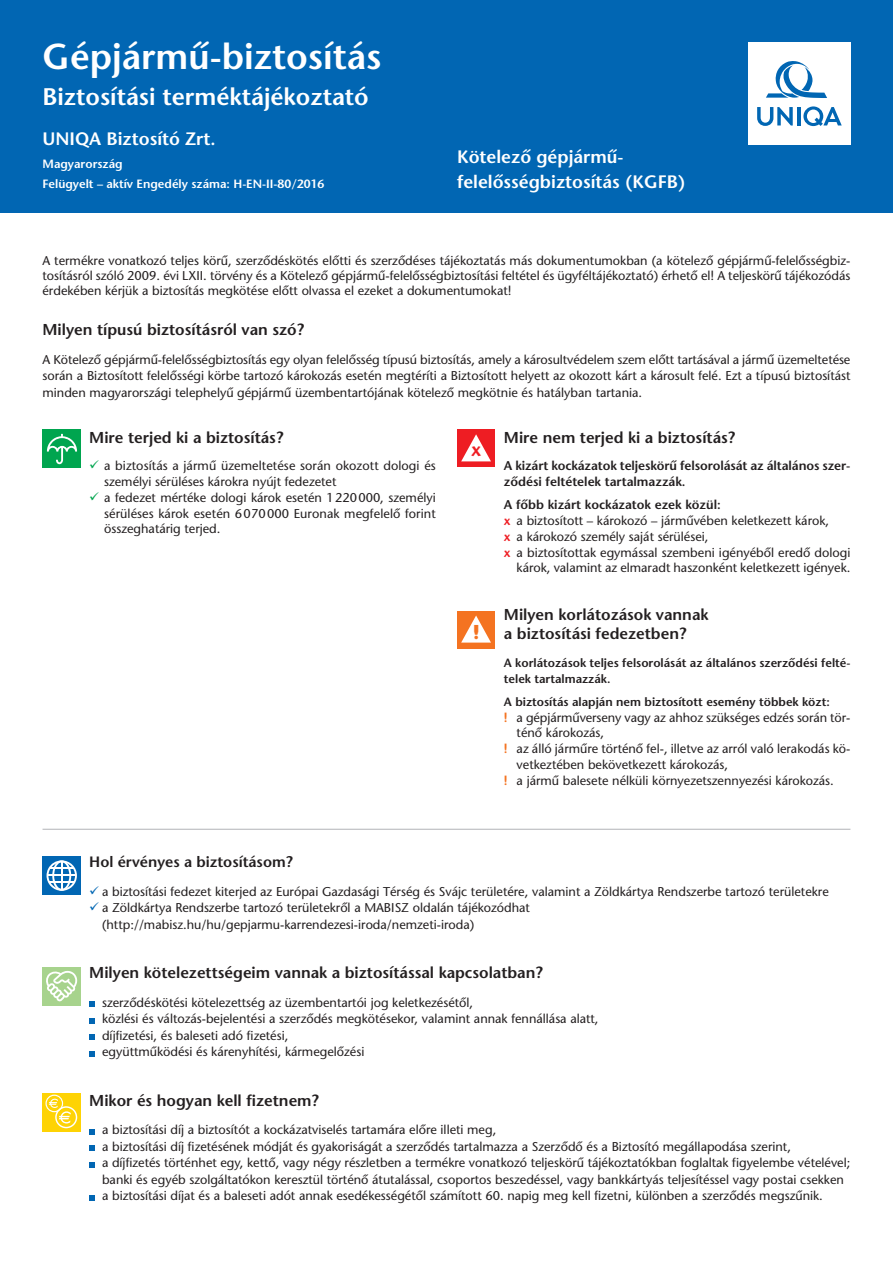
<style>
.page{position:relative;width:893px;height:1263px;background:#fff}
.page>*{position:absolute;margin:0;border:0;box-sizing:border-box;transform-origin:0 0}
.t1{font:600 36px "Stone Sans M";color:#fff}
.t2{font:600 24px "Stone Sans M";color:#fff}
.t3{font:600 19.05px "Stone Sans M";color:#ee1d23}
.t4{font:700 19.05px "Stone Sans M";color:#f47321}
.t5{font:600 18px/25.5px "Stone Sans M";color:#fff}
.t6{font:600 15.75px/18.9px "Stone Sans M";color:#231f20}
.t7{font:600 15px "Stone Sans M";color:#231f20}
.t8{font:12.75px/16.5px "Stone Sans M";color:#231f20}
.t9{font:600 12.75px/15.8px "Stone Sans M";color:#231f20}
.t10{font:600 12px/15.8px "Stone Sans M";color:#231f20}
.t11{font:600 12px/19.5px "Stone Sans M";color:#fff}
.s1{color:#00a54f}
.s2{font-weight:600;color:#ee1d23}
.s3{font-weight:600;color:#f47321}
.s4{color:#0166b3}
</style>
<div class="page">
<div style="left:0;top:0;width:893px;height:213px;background:#0166b3"></div>
<div style="left:748px;top:43px;width:102px;height:102px;background:#fff"></div>
<svg style="left:757px;top:107px;width:36px;height:19px"></svg>
<hr style="left:797px;top:107px;width:3px;height:18px;background:#0166b3">
<svg style="left:803px;top:106px;width:39px;height:20px"></svg>
<svg style="left:766px;top:61px;width:61px;height:37px"></svg>
<div style="left:43px;top:429px;width:38px;height:39px;background:#00a54f"></div>
<svg style="left:47px;top:434px;width:30px;height:30px"></svg>
<svg style="left:89px;top:1002px;width:5px;height:5px"></svg>
<svg style="left:89px;top:1018px;width:5px;height:5px"></svg>
<svg style="left:89px;top:1035px;width:5px;height:5px"></svg>
<svg style="left:89px;top:1051px;width:5px;height:5px"></svg>
<svg style="left:89px;top:1129px;width:5px;height:5px"></svg>
<svg style="left:89px;top:1146px;width:5px;height:5px"></svg>
<svg style="left:89px;top:1162px;width:5px;height:5px"></svg>
<svg style="left:89px;top:1195px;width:5px;height:5px"></svg>
<div style="left:457px;top:429px;width:38px;height:38px;background:#ee1d23"></div>
<svg style="left:461px;top:434px;width:30px;height:27px"></svg>
<div style="left:457px;top:611px;width:38px;height:37px;background:#f47321"></div>
<svg style="left:461px;top:615px;width:30px;height:28px"></svg>
<hr style="left:43px;top:829px;width:807px;height:1px;background:#b2b3b7">
<div style="left:43px;top:856px;width:38px;height:38px;background:#0166b3"></div>
<svg style="left:47px;top:860px;width:30px;height:31px"></svg>
<div style="left:43px;top:967px;width:38px;height:38px;background:#a7d38d"></div>
<svg style="left:46px;top:971px;width:31px;height:30px"></svg>
<div style="left:43px;top:1093px;width:38px;height:38px;background:#fed304"></div>
<div style="left:46px;top:1094px;width:17px;height:18px;border:1px solid #fff;border-radius:50%"></div>
<div style="left:55px;top:1106px;width:22px;height:22px;border:1px solid #fff;border-radius:50%"></div>
<svg style="left:49px;top:1099px;width:22px;height:24px"></svg>
<h1 class="t1" style="left:43px;top:43px;width:341px">Gépjármű-biztosítás</h1>
<h2 class="t2" style="left:43px;top:87px;width:328px">Biztosítási terméktájékoztató</h2>
<h3 class="t5" style="left:43px;top:128px;width:174px">UNIQA Biztosító Zrt.</h3>
<p class="t11" style="left:43px;top:155px;width:283px">Magyarország<br>Felügyelt – aktív Engedély száma: H-EN-II-80/2016</p>
<h3 class="t5" style="left:457px;top:146px;width:230px">Kötelező gépjármű&shy;felelősségbiztosítás (KGFB)</h3>
<p class="t8" style="left:43px;top:254px;width:809px;line-height:15px;text-align:justify">A termékre vonatkozó teljes körű, szerződéskötés előtti és szerződéses tájékoztatás más dokumentumokban (a kötelező gépjármű-felelősségbiz&shy;tosításról szóló 2009. évi LXII. törvény és a Kötelező gépjármű-felelősségbiztosítási feltétel és ügyféltájékoztató) érhető el! A teljeskörű tájékozódás érdekében kérjük a biztosítás megkötése előtt olvassa el ezeket a dokumentumokat!</p>
<p class="t6" style="left:43px;top:322px;width:263px">Milyen típusú biztosításról van szó?</p>
<p class="t8" style="left:43px;top:352px;width:809px;text-align:justify">A Kötelező gépjármű-felelősségbiztosítás egy olyan felelősség típusú biztosítás, amely a károsultvédelem szem előtt tartásával a jármű üzemeltetése során a Biztosított felelősségi körbe tartozó károkozás esetén megtéríti a Biztosított helyett az okozott kárt a károsult felé. Ezt a típusú biztosítást minden magyarországi telephelyű gépjármű üzembentartójának kötelező megkötnie és hatályban tartania.</p>
<p class="t6" style="left:89px;top:429px;width:195px">Mire terjed ki a biztosítás?</p>
<p class="t8" style="left:104px;top:459px;width:333px;line-height:15.8px;text-indent:-15px"><span class="s1">✓</span> a biztosítás a jármű üzemeltetése során okozott dologi és személyi sérüléses károkra nyújt fedezetet</p>
<p class="t8" style="left:104px;top:491px;width:333px;line-height:15.8px;text-align:justify;text-indent:-15px"><span class="s1">✓</span> a fedezet mértéke dologi károk esetén 1220000, személyi sérüléses károk esetén 6070000 Euronak megfelelő forint összeghatárig terjed.</p>
<p class="t6" style="left:504px;top:429px;width:233px">Mire nem terjed ki a biztosítás?</p>
<p class="t9" style="left:504px;top:459px;width:348px">A kizárt kockázatok teljeskörű felsorolását az általános szer&shy;ződési feltételek tartalmazzák.</p>
<p class="t9" style="left:504px;top:498px;width:218px">A főbb kizárt kockázatok ezek közül:</p>
<p class="t8" style="left:504px;top:514px;width:327px"><span class="s2">x</span> a biztosított – károkozó – járművében keletkezett károk,</p>
<p class="t8" style="left:504px;top:529px;width:206px"><span class="s2">x</span> a károkozó személy saját sérülései,</p>
<p class="t8" style="left:504px;top:545px;width:348px"><span class="s2">x</span> a biztosítottak egymással szembeni igényéből eredő dologi</p>
<p class="t8" style="left:517px;top:561px;width:335px">károk, valamint az elmaradt haszonként keletkezett igények.</p>
<p class="t6" style="left:504px;top:607px;width:206px">Milyen korlátozások vannak a biztosítási fedezetben?</p>
<p class="t10" style="left:504px;top:656px;width:348px">A korlátozások teljes felsorolását az általános szerződési felté&shy;telek tartalmazzák.</p>
<p class="t10" style="left:504px;top:695px;width:327px">A biztosítás alapján nem biztosított esemény többek közt:</p>
<p class="t8" style="left:504px;top:710px;width:348px"><span class="s3">!</span> a gépjárműverseny vagy az ahhoz szükséges edzés során tör-</p>
<p class="t8" style="left:517px;top:726px;width:89px">ténő károkozás,</p>
<p class="t8" style="left:504px;top:742px;width:348px"><span class="s3">!</span> az álló járműre történő fel-, illetve az arról való lerakodás kö-</p>
<p class="t8" style="left:517px;top:757px;width:213px">vetkeztében bekövetkezett károkozás,</p>
<p class="t8" style="left:504px;top:773px;width:331px"><span class="s3">!</span> a jármű balesete nélküli környezetszennyezési károkozás.</p>
<h3 class="t3" style="left:471px;top:442px;width:12px">x</h3>
<h3 class="t4" style="left:473px;top:625px;width:9px">!</h3>
<p class="t7" style="left:89px;top:856px;width:205px">Hol érvényes a biztosításom?</p>
<p class="t8" style="left:89px;top:884px;width:741px"><span class="s4">✓</span> a biztosítási fedezet kiterjed az Európai Gazdasági Térség és Svájc területére, valamint a Zöldkártya Rendszerbe tartozó területekre</p>
<p class="t8" style="left:102px;top:901px;width:429px;text-indent:-13px"><span class="s4">✓</span> a Zöldkártya Rendszerbe tartozó területekről a MABISZ oldalán tájékozódhat (http://mabisz.hu/hu/gepjarmu-karrendezesi-iroda/nemzeti-iroda)</p>
<p class="t6" style="left:89px;top:965px;width:455px">Milyen kötelezettségeim vannak a biztosítással kapcsolatban?</p>
<p class="t8" style="left:102px;top:995px;width:498px">szerződéskötési kötelezettség az üzembentartói jog keletkezésétől,<br>közlési és változás-bejelentési a szerződés megkötésekor, valamint annak fennállása alatt, díjfizetési, és baleseti adó fizetési,<br>együttműködési és kárenyhítési, kármegelőzési</p>
<p class="t6" style="left:89px;top:1092px;width:231px">Mikor és hogyan kell fizetnem?</p>
<p class="t8" style="left:102px;top:1123px;width:750px">a biztosítási díj a biztosítót a kockázatviselés tartamára előre illeti meg,<br>a biztosítási díj fizetésének módját és gyakoriságát a szerződés tartalmazza a Szerződő és a Biztosító megállapodása szerint,<br>a díjfizetés történhet egy, kettő, vagy négy részletben a termékre vonatkozó teljeskörű tájékoztatókban foglaltak figyelembe vételével; banki és egyéb szolgáltatókon keresztül történő átutalással, csoportos beszedéssel, vagy bankkártyás teljesítéssel vagy postai csekken a biztosítási díjat és a baleseti adót annak esedékességétől számított 60. napig meg kell fizetni, különben a szerződés megszűnik.</p>
</div>
